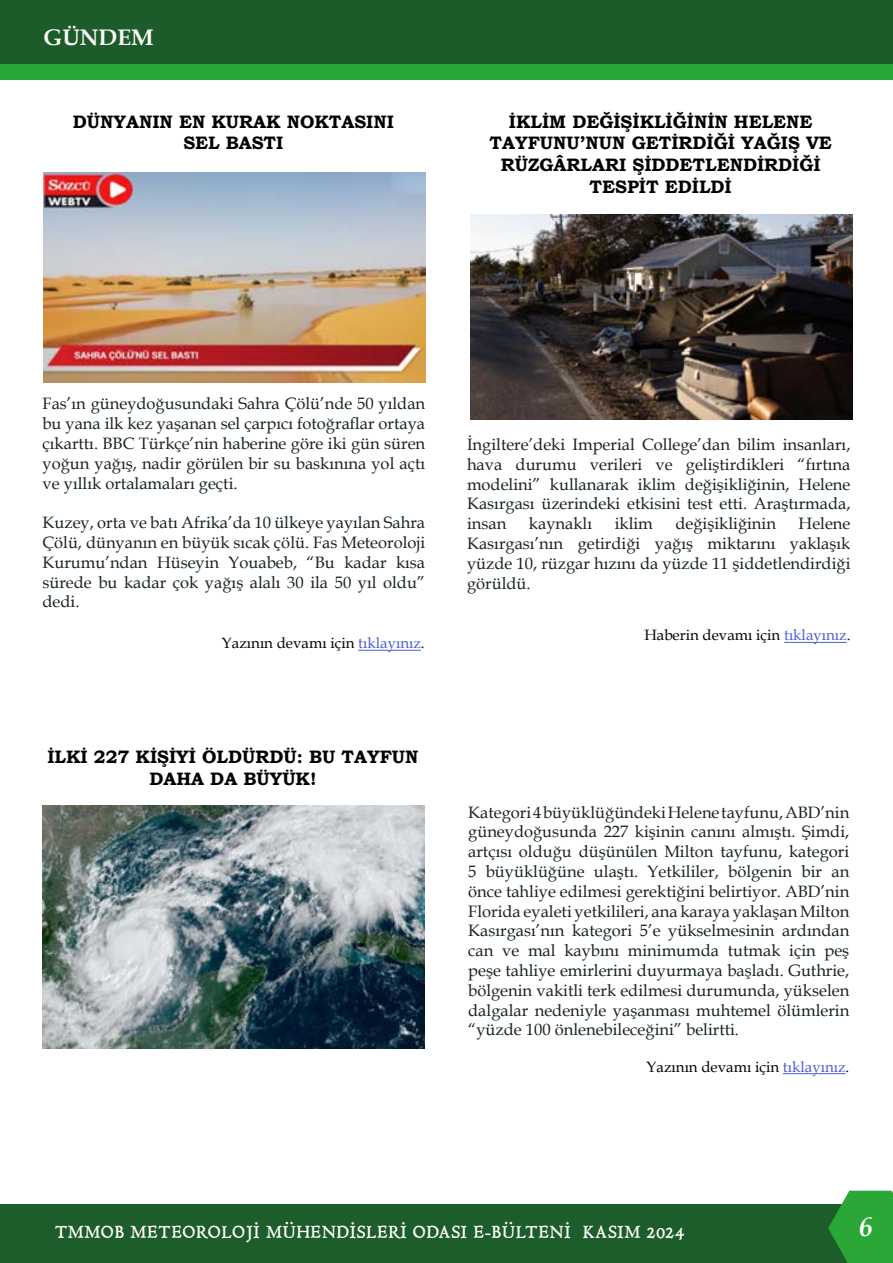
<style>
.page{position:relative;width:893px;height:1263px;background:#fff}
.page>*{position:absolute;margin:0;border:0;box-sizing:border-box;transform-origin:0 0}
.t1{font:italic 700 27px "Book Antiqua";color:#fffdfe}
.t2{font:700 22.5px "Book Antiqua";color:#fdfcfc}
.t3{font:700 18px/21.6px "Bookman Old Style";color:#000;text-align:center}
.t4{font:18px "Hultog";letter-spacing:.06em;color:#fffefd}
.t5{font:16.5px/19.8px "Book Antiqua";color:#172225;text-align:justify}
.t6{font:15px "Book Antiqua";color:#030304}
.t7{font:15px "Book Antiqua";color:#020203}
.s1{color:#4f5cd6}
.s2{color:#000}
</style>
<div class="page">
<img style="left:42px;top:806px;width:383px;height:242px">
<hr style="left:783px;top:1073px;width:62px;height:1px;background:#4f5cd6">
<div style="left:0;top:0;width:893px;height:80px;background:#27a737"></div>
<div style="left:0;top:0;width:893px;height:64px;background:#1d5c2a"></div>
<div style="left:0;top:1205px;width:893px;height:58px;background:#1d5d2b"></div>
<svg style="left:828px;top:1191px;width:65px;height:72px"></svg>
<img style="left:470px;top:214px;width:382px;height:206px">
<img style="left:43px;top:172px;width:382px;height:210px">
<hr style="left:358px;top:650px;width:63px;height:1px;background:#4f5cd6">
<hr style="left:784px;top:642px;width:63px;height:1px;background:#4f5cd6">
<h2 class="t2" style="left:44px;top:22px;width:111px">GÜNDEM</h2>
<p class="t3" style="left:73px;top:111px;width:323px">DÜNYANIN EN KURAK NOKTASINI<br>SEL BASTI</p>
<p class="t3" style="left:489px;top:111px;width:344px">İKLİM DEĞİŞİKLİĞİNİN HELENE<br>TAYFUNU’NUN GETİRDİĞİ YAĞIŞ VE<br>RÜZGÂRLARI ŞİDDETLENDİRDİĞİ<br>TESPİT EDİLDİ</p>
<p class="t5" style="left:43px;top:393px;width:384px">Fas’ın güneydoğusundaki Sahra Çölü’nde 50 yıldan bu yana ilk kez yaşanan sel çarpıcı fotoğraflar ortaya çıkarttı. BBC Türkçe’nin haberine göre iki gün süren yoğun yağış, nadir görülen bir su baskınına yol açtı ve yıllık ortalamaları geçti.</p>
<p class="t5" style="left:43px;top:512px;width:384px">Kuzey, orta ve batı Afrika’da 10 ülkeye yayılan Sahra Çölü, dünyanın en büyük sıcak çölü. Fas Meteoroloji Kurumu’ndan Hüseyin Youabeb, “Bu kadar kısa sürede bu kadar çok yağış alalı 30 ila 50 yıl oldu” dedi.</p>
<p class="t6" style="left:222px;top:633px;width:204px">Yazının devamı için <span class="s1">tıklayınız</span><span class="s2">.</span></p>
<p class="t3" style="left:47px;top:746px;width:373px">İLKİ 227 KİŞİYİ ÖLDÜRDÜ: BU TAYFUN<br>DAHA DA BÜYÜK!</p>
<p class="t5" style="left:467px;top:434px;width:385px">İngiltere’deki Imperial College’dan bilim insanları, hava durumu verileri ve geliştirdikleri “fırtına modelini” kullanarak iklim değişikliğinin, Helene Kasırgası üzerindeki etkisini test etti. Araştırmada, insan</p>
<p class="t5" style="left:467px;top:513px;width:385px;text-indent:332px">Helene Kasırgası’nın getirdiği yağış miktarını yaklaşık yüzde 10, rüzgar hızını da yüzde 11 şiddetlendirdiği görüldü.</p>
<p class="t6" style="left:644px;top:625px;width:208px">Haberin devamı için <span class="s1">tıklayınız</span><span class="s2">.</span></p>
<p class="t5" style="left:529px;top:513px;width:65px">kaynaklı</p>
<p class="t5" style="left:615px;top:513px;width:40px">iklim</p>
<p class="t5" style="left:675px;top:513px;width:102px">değişikliğinin</p>
<p class="t5" style="left:468px;top:802px;width:383px">Kategori 4 büyüklüğündeki Helene tayfunu, ABD’nin güneydoğusunda 227 kişinin canını almıştı. Şimdi, artçısı olduğu düşünülen Milton tayfunu, kategori 5 büyüklüğüne ulaştı. Yetkililer, bölgenin bir an önce tahliye edilmesi gerektiğini belirtiyor. ABD’nin Florida eyaleti yetkilileri, ana karaya yaklaşan Milton Kasırgası’nın kategori 5’e yükselmesinin ardından can ve mal kaybını minimumda tutmak için peş peşe tahliye emirlerini duyurmaya başladı. Guthrie, bölgenin vakitli terk edilmesi durumunda, yükselen dalgalar nedeniyle yaşanması muhtemel ölümlerin “yüzde 100 önlenebileceğini” belirtti.</p>
<p class="t7" style="left:647px;top:1056px;width:204px">Yazının devamı için <span class="s1">tıklayınız</span><span class="s2">.</span></p>
<p class="t4" style="left:55px;top:1221px;width:631px">TMMOB METEOROLOJİ MÜHENDİSLERİ ODASI E-BÜLTENİ KASIM 2024</p>
<h1 class="t1" style="left:859px;top:1208px;width:15px">6</h1>
</div>
